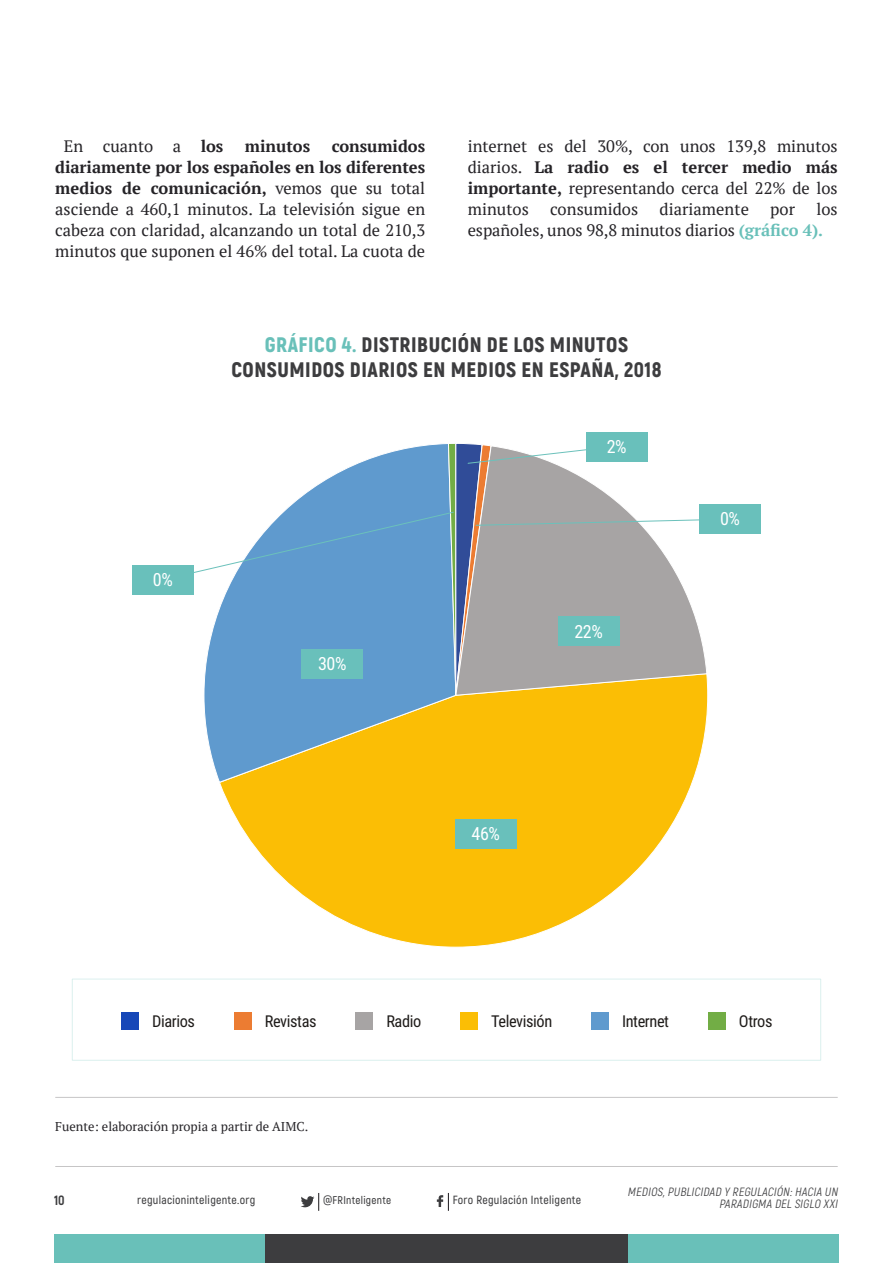
<style>
.page{position:relative;width:893px;height:1263px;background:#fff}
.page>*{position:absolute;margin:0;border:0;box-sizing:border-box;transform-origin:0 0}
.t1{font:900 21px/25.2px "Akrobat";letter-spacing:.025em;color:#3d3d3f;text-align:center}
.t2{font:18.15px "Roboto Condensed";color:#fff}
.t3{font:16.5px/21px "PT Serif";color:#252327;text-align:justify}
.t4{font:700 16.5px "PT Serif";color:#252327}
.t5{font:16.35px "Roboto Condensed";letter-spacing:-.025em;color:#1e1b19}
.t6{font:800 13.5px "Akrobat";color:#3d3d3f}
.t7{font:12.75px "PT Serif";color:#252327}
.t8{font:italic 12px/12px "Akrobat";color:#3d3d3f;text-align:right}
.t9{font:600 11.85px "Akrobat";letter-spacing:.025em;color:#3d3d3f}
.t10{font:600 11.25px "Akrobat";letter-spacing:.025em;color:#3d3d3f}
.s1{font-weight:700}
.s2{font-weight:700;color:#69c0b9}
.s3{color:#69c0b9}
.s4{font-size:11.85px}
</style>
<div class="page">
<div style="left:54px;top:1233px;width:211px;height:30px;background:#69c0b9"></div>
<div style="left:628px;top:1233px;width:211px;height:30px;background:#69c0b9"></div>
<div style="left:265px;top:1233px;width:363px;height:30px;background:#3d3d3f"></div>
<hr style="left:55px;top:1166px;width:783px;height:1px;background:#c6c5c6">
<svg style="left:301px;top:1193px;width:18px;height:18px"></svg>
<svg style="left:437px;top:1193px;width:12px;height:18px"></svg>
<hr style="left:55px;top:1097px;width:783px;height:1px;background:#c6c5c6">
<svg style="left:219px;top:738px;width:485px;height:210px;fill:#fbbe05"></svg>
<svg style="left:207px;top:738px;width:250px;height:45px;background:#d3b742"></svg>
<svg style="left:162px;top:443px;width:546px;height:295px"></svg>
<div style="left:586px;top:432px;width:61px;height:29px;background:#69c0bb"></div>
<div style="left:699px;top:504px;width:62px;height:30px;background:#69c0bb"></div>
<div style="left:132px;top:565px;width:62px;height:29px;background:#69c0bb"></div>
<div style="left:558px;top:617px;width:61px;height:29px;background:#69c0bb"></div>
<div style="left:302px;top:649px;width:61px;height:30px;background:#69c0bb"></div>
<div style="left:455px;top:819px;width:61px;height:29px;background:#69c0bb"></div>
<div style="left:121px;top:1012px;width:18px;height:18px;background:#1647b8"></div>
<div style="left:234px;top:1012px;width:18px;height:18px;background:#ec7c32"></div>
<div style="left:355px;top:1012px;width:18px;height:18px;background:#a7a4a4"></div>
<div style="left:460px;top:1012px;width:18px;height:18px;background:#fbbe05"></div>
<div style="left:591px;top:1012px;width:18px;height:18px;background:#5f9ace"></div>
<div style="left:708px;top:1012px;width:18px;height:18px;background:#72ad45"></div>
<p class="t3" style="left:55px;top:136px;width:371px;text-indent:276px"><span class="s1">consumidos diariamente por los españoles en los diferentes medios de comunicación,</span> vemos que su total asciende a 460,1 minutos. La televisión sigue en cabeza con claridad, alcanzando un total de 210,3 minutos que suponen el 46% del total. La cuota de</p>
<p class="t3" style="left:468px;top:136px;width:371px">internet es del 30%, con unos 139,8 minutos diarios. <span class="s1">La radio es el tercer medio más importante,</span> representando cerca del 22% de los minutos</p>
<p class="t3" style="left:64px;top:136px;width:161px">En cuanto a <span class="s1">los</span></p>
<p class="t4" style="left:245px;top:139px;width:67px">minutos</p>
<p class="t3" style="left:468px;top:199px;width:371px;text-indent:349px">los españoles, unos 98,8 minutos diarios <span class="s2">(gráfico 4).</span></p>
<p class="t3" style="left:550px;top:199px;width:90px">consumidos</p>
<p class="t3" style="left:659px;top:199px;width:91px">diariamente</p>
<p class="t3" style="left:770px;top:199px;width:26px">por</p>
<p class="t1" style="left:231px;top:332px;width:431px"><span class="s3">GRÁFICO 4.</span> DISTRIBUCIÓN DE LOS MINUTOS<br>CONSUMIDOS DIARIOS EN MEDIOS EN ESPAÑA, 2018</p>
<p class="t2" style="left:153px;top:572px;width:21px">0%</p>
<p class="t2" style="left:318px;top:657px;width:30px">30%</p>
<p class="t2" style="left:472px;top:826px;width:30px">46%</p>
<p class="t2" style="left:607px;top:439px;width:21px">2%</p>
<p class="t2" style="left:574px;top:624px;width:30px">22%</p>
<p class="t2" style="left:720px;top:512px;width:21px">0%</p>
<p class="t5" style="left:152px;top:1015px;width:44px">Diarios</p>
<p class="t5" style="left:265px;top:1015px;width:53px">Revistas</p>
<p class="t5" style="left:386px;top:1015px;width:36px">Radio</p>
<p class="t5" style="left:491px;top:1015px;width:63px">Televisión</p>
<p class="t5" style="left:622px;top:1015px;width:49px">Internet</p>
<p class="t5" style="left:739px;top:1015px;width:35px">Otros</p>
<p class="t7" style="left:55px;top:1121px;width:254px">Fuente: elaboración propia a partir de AIMC.</p>
<p class="t6" style="left:54px;top:1193px;width:12px">10</p>
<p class="t9" style="left:137px;top:1193px;width:120px">regulacioninteligente.org</p>
<p class="t10" style="left:323px;top:1194px;width:70px"><span class="s4">@</span>FRInteligente</p>
<p class="t9" style="left:453px;top:1193px;width:130px">Foro Regulación Inteligente</p>
<p class="t8" style="left:627px;top:1186px;width:214px">MEDIOS, PUBLICIDAD Y REGULACIÓN: HACIA UN<br>PARADIGMA DEL SIGLO XXI</p>
</div>
